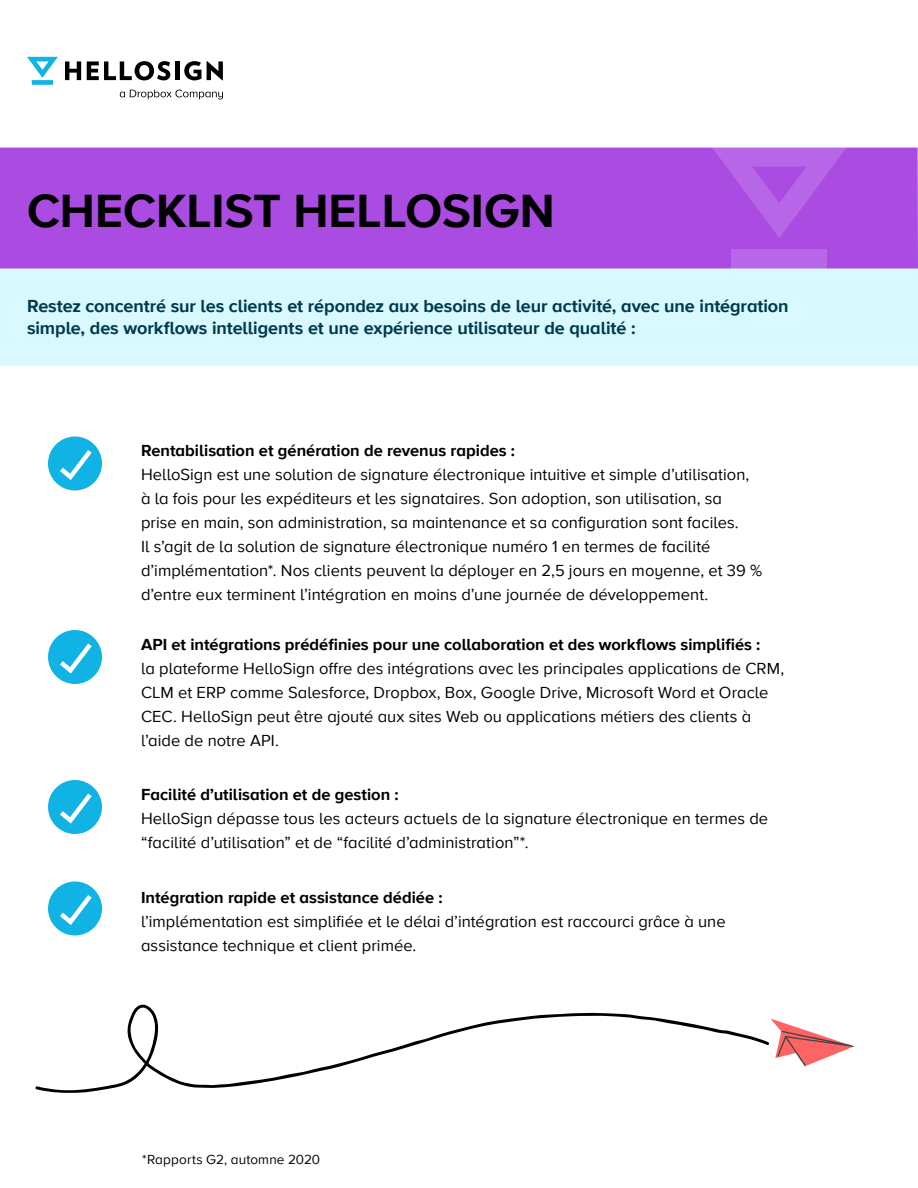
<style>
.page{position:relative;width:918px;height:1188px;background:#fff}
.page>*{position:absolute;margin:0;border:0;box-sizing:border-box;transform-origin:0 0}
.t1{font:700 48px "Proxima Nova A";color:#000}
.t2{font:700 18px/21.6px "Proxima Nova A";letter-spacing:-.005em;color:#00394d}
.t3{font:16.5px/24px "Proxima Nova A";letter-spacing:.005em;color:#000}
.t4{font:700 16.5px "Proxima Nova A";color:#000}
.t5{font:13.5px "Proxima Nova A";letter-spacing:.01em;color:#000}
</style>
<div class="page">
<div style="left:1px;top:268px;width:917px;height:98px;background:#d7f9ff"></div>
<svg style="left:27px;top:57px;width:31px;height:28px"></svg>
<svg style="left:120px;top:90px;width:103px;height:10px"></svg>
<svg style="left:65px;top:61px;width:16px;height:19px"></svg>
<svg style="left:87px;top:61px;width:83px;height:19px"></svg>
<div style="left:175px;top:61px;width:5px;height:19px;background:#000"></div>
<svg style="left:184px;top:61px;width:39px;height:19px"></svg>
<div style="left:0;top:148px;width:918px;height:120px;background:#aa4ce2"></div>
<svg style="left:711px;top:147px;width:136px;height:91px"></svg>
<div style="left:732px;top:249px;width:95px;height:20px;background:#b666e6"></div>
<div style="left:48px;top:436px;width:54px;height:54px;background:#10b3e4;border-radius:50%"></div>
<div style="left:48px;top:630px;width:54px;height:54px;background:#10b3e4;border-radius:50%"></div>
<div style="left:48px;top:780px;width:54px;height:54px;background:#10b3e4;border-radius:50%"></div>
<div style="left:48px;top:881px;width:54px;height:54px;background:#10b3e4;border-radius:50%"></div>
<svg style="left:35px;top:1004px;width:734px;height:89px"></svg>
<svg style="left:771px;top:1019px;width:83px;height:47px"></svg>
<svg style="left:55px;top:445px;width:41px;height:38px"></svg>
<svg style="left:55px;top:639px;width:41px;height:38px"></svg>
<svg style="left:55px;top:789px;width:41px;height:38px"></svg>
<svg style="left:55px;top:890px;width:41px;height:38px"></svg>
<p class="t1" style="left:27px;top:175px;width:529px">CHECKLIST HELLOSIGN</p>
<p class="t2" style="left:27px;top:295px;width:763px">Restez concentré sur les clients et répondez aux besoins de leur activité, avec une intégration simple, des workflows intelligents et une expérience utilisateur de qualité :</p>
<p class="t4" style="left:141px;top:438px;width:376px">Rentabilisation et génération de revenus rapides :</p>
<p class="t3" style="left:141px;top:462px;width:623px">HelloSign est une solution de signature électronique intuitive et simple d’utilisation, à la fois pour les expéditeurs et les signataires. Son adoption, son utilisation, sa<br>prise en main, son administration, sa maintenance et sa configuration sont faciles.<br>Il s’agit de la solution de signature électronique numéro 1 en termes de facilité d’implémentation*. Nos clients peuvent la déployer en 2,5 jours en moyenne, et 39 % d’entre eux terminent l’intégration en moins d’une journée de développement.</p>
<p class="t4" style="left:141px;top:632px;width:621px">API et intégrations prédéfinies pour une collaboration et des workflows simplifiés :</p>
<p class="t3" style="left:141px;top:655px;width:645px">la plateforme HelloSign offre des intégrations avec les principales applications de CRM,</p>
<p class="t3" style="left:141px;top:679px;width:629px">CLM et ERP comme Salesforce, Dropbox, Box, Google Drive, Microsoft Word et Oracle</p>
<p class="t3" style="left:141px;top:703px;width:612px">CEC. HelloSign peut être ajouté aux sites Web ou applications métiers des clients à</p>
<p class="t3" style="left:141px;top:727px;width:139px">l’aide de notre API.</p>
<p class="t4" style="left:141px;top:782px;width:259px">Facilité d’utilisation et de gestion :</p>
<p class="t3" style="left:141px;top:806px;width:629px">HelloSign dépasse tous les acteurs actuels de la signature électronique en termes de</p>
<p class="t3" style="left:141px;top:830px;width:389px">“facilité d’utilisation” et de “facilité d’administration”*.</p>
<p class="t4" style="left:141px;top:885px;width:303px">Intégration rapide et assistance dédiée :</p>
<p class="t3" style="left:141px;top:909px;width:586px">l’implémentation est simplifiée et le délai d’intégration est raccourci grâce à une</p>
<p class="t3" style="left:141px;top:933px;width:277px">assistance technique et client primée.</p>
<p class="t5" style="left:142px;top:1150px;width:180px">*Rapports G2, automne 2020</p>
</div>
